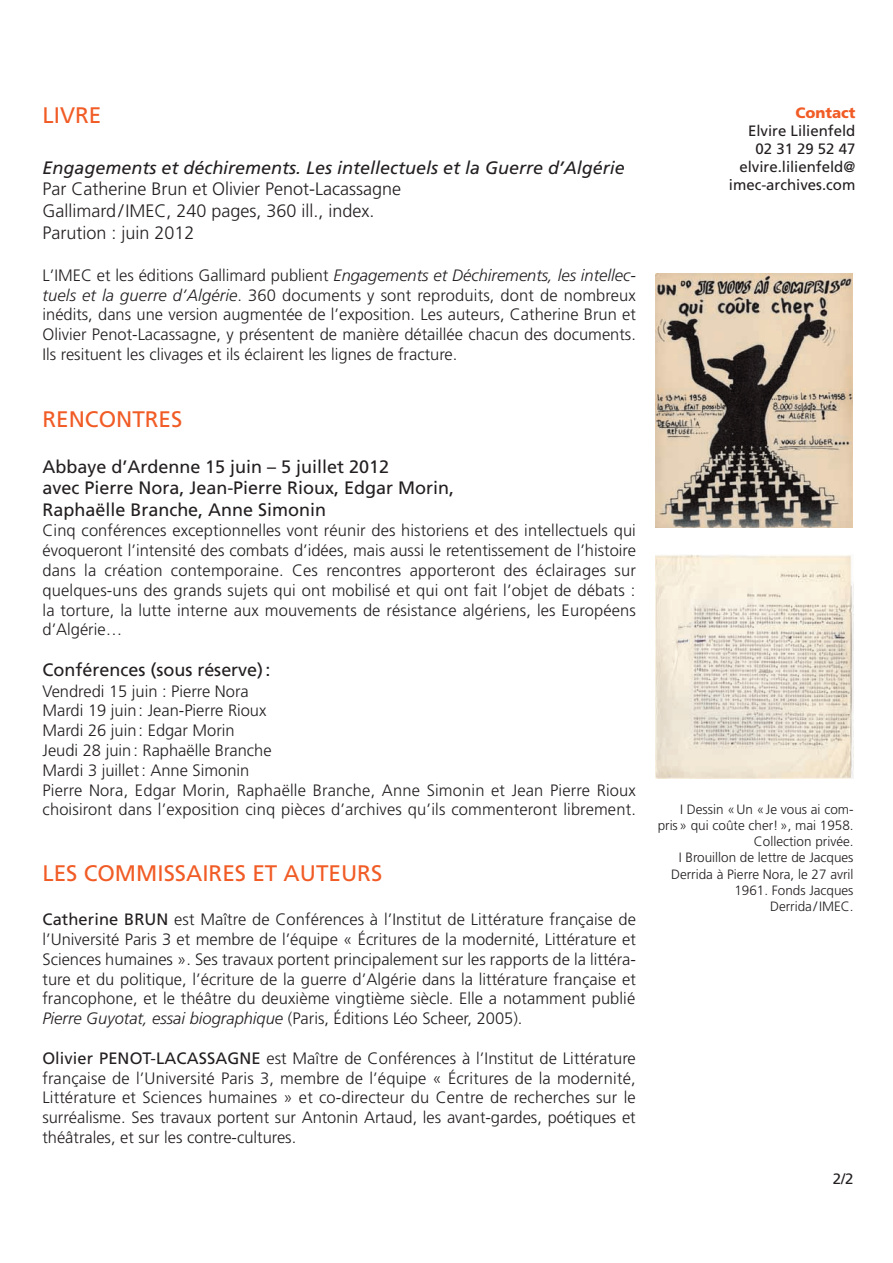
<style>
.page{position:relative;width:893px;height:1263px;background:#fff}
.page>*{position:absolute;margin:0;border:0;box-sizing:border-box;transform-origin:0 0}
.t1{font:22.5px "Frutiger";color:#f15c26}
.t2{font:18px/21.6px "Frutiger";color:#231f20}
.t3{font:300 18px/21.6px "Frutiger";color:#231f20}
.t4{font:italic 18px "Frutiger";color:#231f20}
.t5{font:300 16.5px/19.8px "Frutiger";color:#231f20;text-align:justify}
.t6{font:15px/18px "Frutiger";color:#231f20;text-align:right}
.t7{font:900 15px "Frutiger";color:#f15c26}
.t8{font:300 13.5px/16.2px "Frutiger";color:#231f20;text-align:right}
.s1{font-style:italic}
.s2{font-weight:400}
</style>
<div class="page">
<img style="left:656px;top:273px;width:196px;height:255px">
<img style="left:656px;top:554px;width:198px;height:224px">
<h1 class="t1" style="left:43px;top:106px;width:60px">LIVRE</h1>
<p class="t4" style="left:43px;top:160px;width:584px">Engagements et déchirements. Les intellectuels et la Guerre d’Algérie</p>
<p class="t3" style="left:43px;top:180px;width:360px">Par Catherine Brun et Olivier Penot-Lacassagne<br>Gallimard/IMEC, 240 pages, 360 ill., index.<br>Parution : juin 2012</p>
<p class="t5" style="left:43px;top:266px;width:595px">L’IMEC et les éditions Gallimard publient <span class="s1">Engagements et Déchirements, les intellec&shy;tuels et la guerre d’Algérie</span>. 360 documents y sont reproduits, dont de nombreux inédits, dans une version augmentée de l’exposition. Les auteurs, Catherine Brun et Olivier Penot-Lacassagne, y présentent de manière détaillée chacun des documents.<br>Ils resituent les clivages et ils éclairent les lignes de fracture.</p>
<h1 class="t1" style="left:43px;top:410px;width:141px">RENCONTRES</h1>
<p class="t2" style="left:43px;top:457px;width:413px">Abbaye d’Ardenne 15 juin – 5 juillet 2012<br>avec Pierre Nora, Jean-Pierre Rioux, Edgar Morin,<br>Raphaëlle Branche, Anne Simonin</p>
<p class="t5" style="left:43px;top:522px;width:595px">Cinq conférences exceptionnelles vont réunir des historiens et des intellectuels qui évoqueront l’intensité des combats d’idées, mais aussi le retentissement de l’histoire dans la création contemporaine. Ces rencontres apporteront des éclairages sur quelques-uns des grands sujets qui ont mobilisé et qui ont fait l’objet de débats : la torture, la lutte interne aux mouvements de résistance algériens, les Européens d’Algérie…</p>
<p class="t2" style="left:43px;top:660px;width:230px">Conférences (sous réserve):</p>
<p class="t5" style="left:43px;top:682px;width:595px;text-align:left">Vendredi 15 juin : Pierre Nora<br>Mardi 19 juin: Jean-Pierre Rioux<br>Mardi 26 juin: Edgar Morin<br>Jeudi 28 juin: Raphaëlle Branche<br>Mardi 3 juillet: Anne Simonin<br>Pierre Nora, Edgar Morin, Raphaëlle Branche, Anne Simonin et Jean Pierre Rioux choisiront dans l’exposition cinq pièces d’archives qu’ils commenteront librement.</p>
<h1 class="t1" style="left:43px;top:864px;width:341px">LES COMMISSAIRES ET AUTEURS</h1>
<p class="t5" style="left:42px;top:911px;width:595px"><span class="s2">Catherine BRUN</span> est Maître de Conférences à l’Institut de Littérature française de l’Université Paris 3 et membre de l’équipe « Écritures de la modernité, Littérature et Sciences humaines ». Ses travaux portent principalement sur les rapports de la littéra&shy;ture et du politique, l’écriture de la guerre d’Algérie dans la littérature française et francophone, et le théâtre du deuxième vingtième siècle. Elle a notamment publié <span class="s1">Pierre Guyotat, essai biographique</span> (Paris, Éditions Léo Scheer, 2005).</p>
<p class="t5" style="left:42px;top:1049px;width:595px"><span class="s2">Olivier PENOT-LACASSAGNE</span> est Maître de Conférences à l’Institut de Littérature française de l’Université Paris 3, membre de l’équipe « Écritures de la modernité, Littérature et Sciences humaines » et co-directeur du Centre de recherches sur le surréalisme. Ses travaux portent sur Antonin Artaud, les avant-gardes, poétiques et théâtrales, et sur les contre-cultures.</p>
<p class="t7" style="left:795px;top:106px;width:61px">Contact</p>
<p class="t6" style="left:729px;top:122px;width:128px">Elvire Lilienfeld<br>02 31 29 52 47 elvire.lilienfeld@ imec-archives.com</p>
<p class="t8" style="left:658px;top:802px;width:197px">I Dessin «Un «Je vous ai com&shy;pris» qui coûte cher!», mai 1958.<br>Collection privée.<br>I Brouillon de lettre de Jacques<br>Derrida à Pierre Nora, le 27 avril<br>1961. Fonds Jacques<br>Derrida/IMEC.</p>
<p class="t6" style="left:833px;top:1171px;width:22px">2/2</p>
</div>
